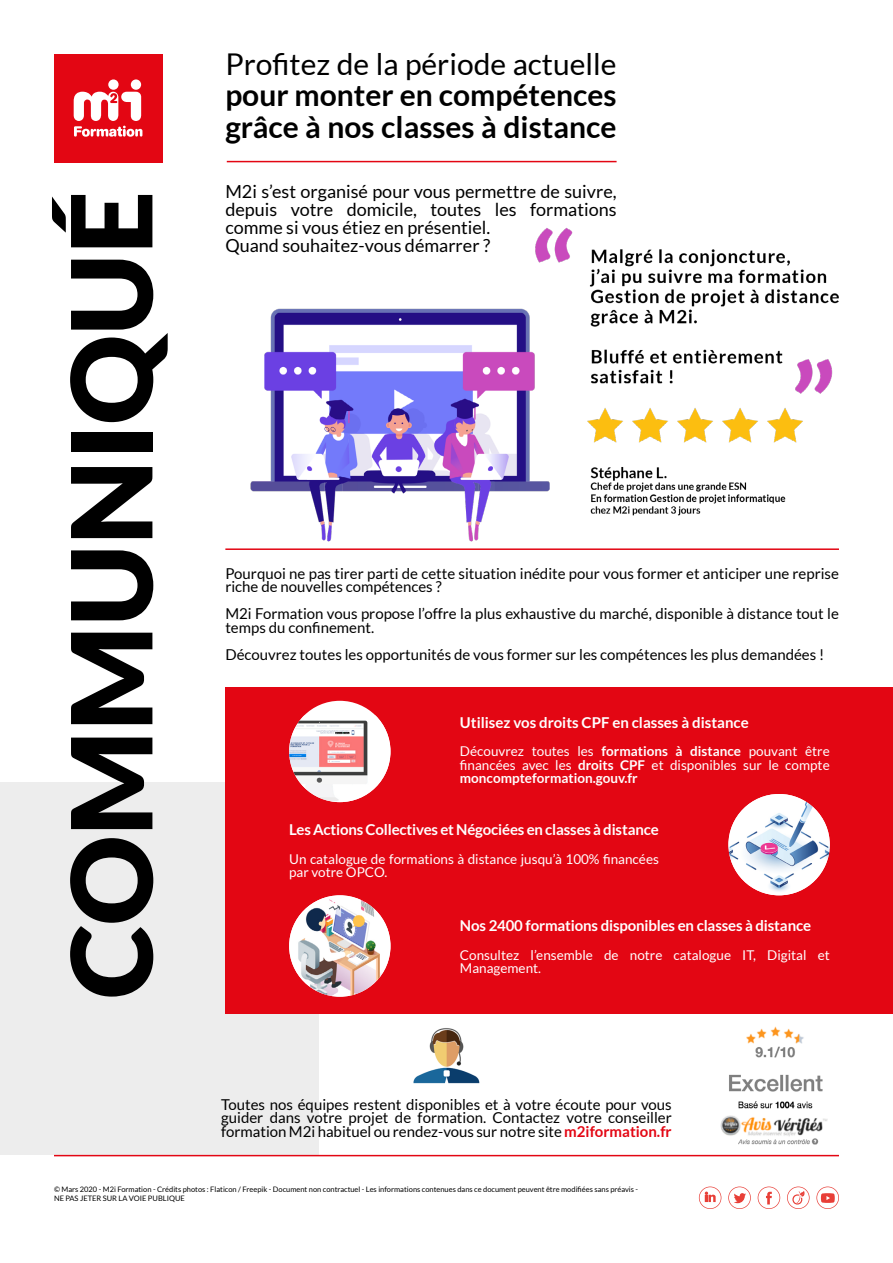
<style>
.page{position:relative;width:893px;height:1263px;background:#fff}
.page>*{position:absolute;margin:0;border:0;box-sizing:border-box;transform-origin:0 0}
.t1{font:900 111.75px "Lato";color:#000}
.t2{font:700 30px/31.5px "Lato";color:#000}
.t3{font:30px "Lato";color:#000}
.t4{font:18px/18px "Lato";color:#000}
.t5{font:15px/13.5px "Lato";color:#000}
.t6{font:700 15px "Lato";letter-spacing:-.01em;color:#fff}
.t7{font:13.5px/13.5px "Lato";color:#fff}
.t8{font:7.5px/9px "Lato";color:#000}
.s1{font-weight:700}
.s2{font-weight:700;color:#e30613}
</style>
<div class="page">
<div style="left:0;top:782px;width:319px;height:373px;background:#ededed"></div>
<div style="left:225px;top:687px;width:668px;height:327px;background:#e30613"></div>
<div style="left:54px;top:54px;width:108px;height:108px;background:#e30613"></div>
<div style="left:131px;top:79px;width:10px;height:11px;background:#fff;border-radius:50%"></div>
<div style="left:108px;top:79px;width:11px;height:11px;background:#fff;border-radius:50%"></div>
<svg style="left:74px;top:92px;width:68px;height:45px"></svg>
<svg style="left:787px;top:1186px;width:23px;height:23px"></svg>
<svg style="left:758px;top:1186px;width:22px;height:23px"></svg>
<svg style="left:728px;top:1186px;width:23px;height:23px"></svg>
<svg style="left:699px;top:1186px;width:22px;height:23px"></svg>
<svg style="left:816px;top:1186px;width:23px;height:23px"></svg>
<hr style="left:227px;top:161px;width:390px;height:1px;background:#e30613">
<hr style="left:54px;top:1155px;width:785px;height:1px;background:#e30613">
<hr style="left:225px;top:548px;width:614px;height:2px;background:#e30613">
<img style="left:227px;top:227px;width:612px;height:322px">
<div style="left:289px;top:701px;width:101px;height:101px;background:#fff;border-radius:50%"></div>
<img style="left:289px;top:715px;width:101px;height:87px">
<img style="left:289px;top:895px;width:101px;height:102px;border-radius:51px">
<img style="left:728px;top:794px;width:102px;height:101px;border-radius:51px">
<img style="left:413px;top:1028px;width:67px;height:56px">
<img style="left:720px;top:1026px;width:108px;height:119px">
<h2 class="t3" style="left:225px;top:47px;width:393px">Profitez de la période actuelle</h2>
<h2 class="t2" style="left:225px;top:79px;width:393px">pour monter en compétences grâce à nos classes à distance</h2>
<h1 class="t1" style="left:46px;top:998px;width:809px;rotate:-90deg">COMMUNIQUÉ</h1>
<p class="t4" style="left:225px;top:183px;width:393px">M2i s’est organisé pour vous permettre de suivre, depuis votre domicile, toutes les formations comme si vous étiez en présentiel.<br>Quand souhaitez-vous démarrer ?</p>
<p class="t5" style="left:225px;top:567px;width:615px">Pourquoi ne pas tirer parti de cette situation inédite pour vous former et anticiper une reprise riche de nouvelles compétences ?</p>
<p class="t5" style="left:225px;top:607px;width:615px">M2i Formation vous propose l’offre la plus exhaustive du marché, disponible à distance tout le temps du confinement.</p>
<p class="t5" style="left:225px;top:648px;width:600px">Découvrez toutes les opportunités de vous former sur les compétences les plus demandées !</p>
<p class="t6" style="left:460px;top:713px;width:290px">Utilisez vos droits CPF en classes à distance</p>
<p class="t7" style="left:460px;top:744px;width:371px;text-align:justify">Découvrez toutes les <span class="s1">formations à distance</span> pouvant être financées avec les <span class="s1">droits CPF</span> et disponibles sur le compte <span class="s1">moncompteformation.gouv.fr</span></p>
<p class="t6" style="left:289px;top:821px;width:371px">Les Actions Collectives et Négociées en classes à distance</p>
<p class="t7" style="left:289px;top:852px;width:371px">Un catalogue de formations à distance jusqu’à 100% financées par votre OPCO.</p>
<p class="t6" style="left:460px;top:917px;width:353px">Nos 2400 formations disponibles en classes à distance</p>
<p class="t7" style="left:460px;top:948px;width:371px">Consultez l’ensemble de notre catalogue IT, Digital et<br>Management.</p>
<p class="t5" style="left:221px;top:1097px;width:452px;text-align:justify">Toutes nos équipes restent disponibles et à votre écoute pour vous guider dans votre projet de formation. Contactez votre conseiller formation M2i habituel ou rendez-vous sur notre site <span class="s2">m2iformation.fr</span></p>
<p class="t8" style="left:54px;top:1185px;width:586px">© Mars 2020 - M2i Formation - Crédits photos : Flaticon / Freepik - Document non contractuel - Les informations contenues dans ce document peuvent être modifiées sans préavis -<br>NE PAS JETER SUR LA VOIE PUBLIQUE</p>
</div>
